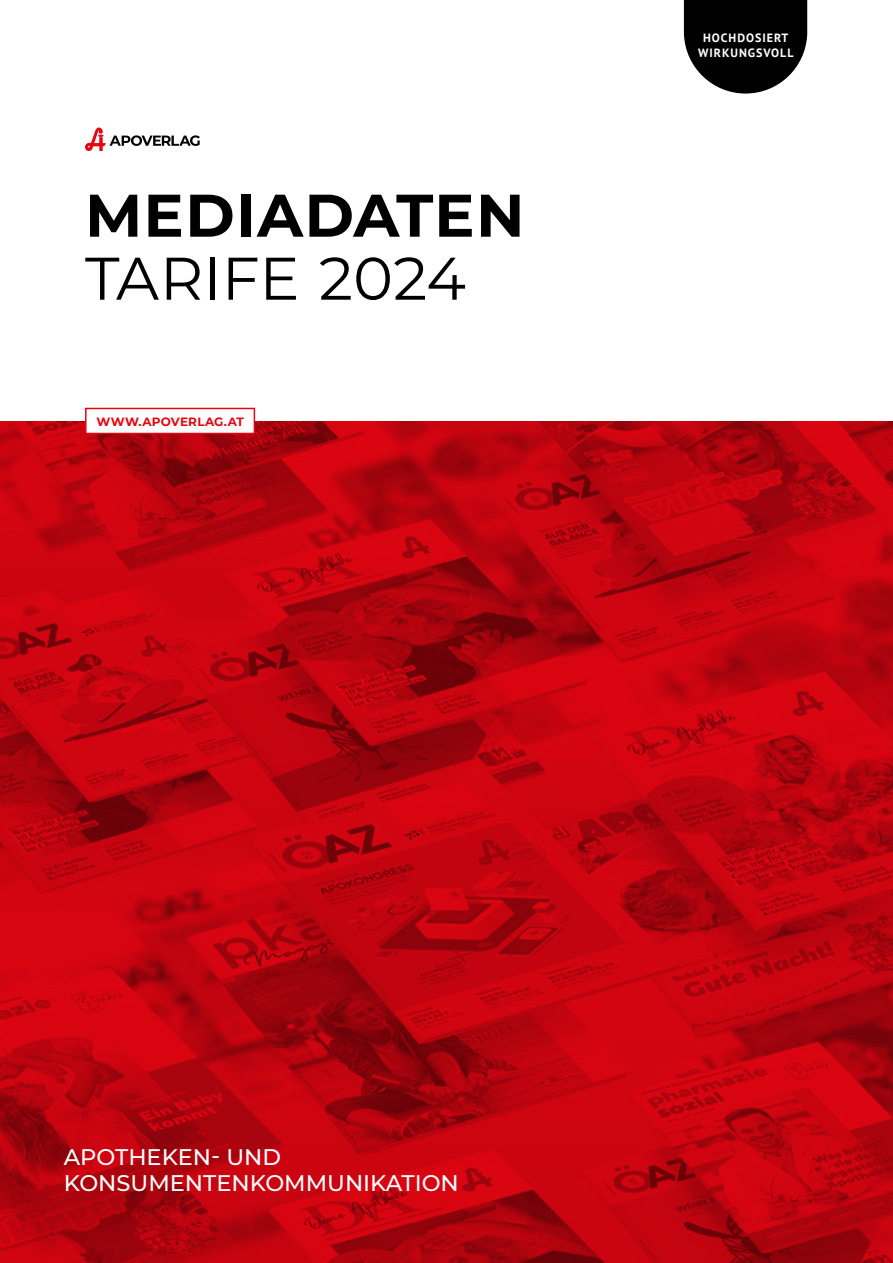
<style>
.page{position:relative;width:893px;height:1263px;background:#fff}
.page>*{position:absolute;margin:0;border:0;box-sizing:border-box;transform-origin:0 0}
.t1{font:700 60px "Montserrat";letter-spacing:.02em;color:#000}
.t2{font:60px "Montserrat";color:#000}
.t3{font:500 22.5px/25.5px "Montserrat";color:#fff}
.t4{font:700 12px/14.4px "PT Sans";letter-spacing:.08em;color:#fff;text-align:center}
.t5{font:700 12px "Montserrat";letter-spacing:.02em;color:#e30613}
</style>
<div class="page">
<img style="left:0;top:421px;width:893px;height:842px">
<svg style="left:684px;top:0;width:123px;height:94px;background:#242424"></svg>
<svg style="left:85px;top:127px;width:115px;height:24px"></svg>
<div style="left:86px;top:408px;width:168px;height:25px;background:#fff"></div>
<div style="left:85px;top:408px;width:170px;height:26px;border:2px solid #e30613"></div>
<h1 class="t1" style="left:85px;top:172px;width:441px">MEDIADATEN</h1>
<h1 class="t2" style="left:85px;top:237px;width:382px">TARIFE 2024</h1>
<p class="t5" style="left:96px;top:413px;width:149px">WWW.APOVERLAG.AT</p>
<p class="t4" style="left:698px;top:31px;width:97px">HOCHDOSIERT<br>WIRKUNGSVOLL</p>
<p class="t3" style="left:64px;top:1143px;width:397px">APOTHEKEN- UND<br>KONSUMENTENKOMMUNIKATION</p>
</div>
